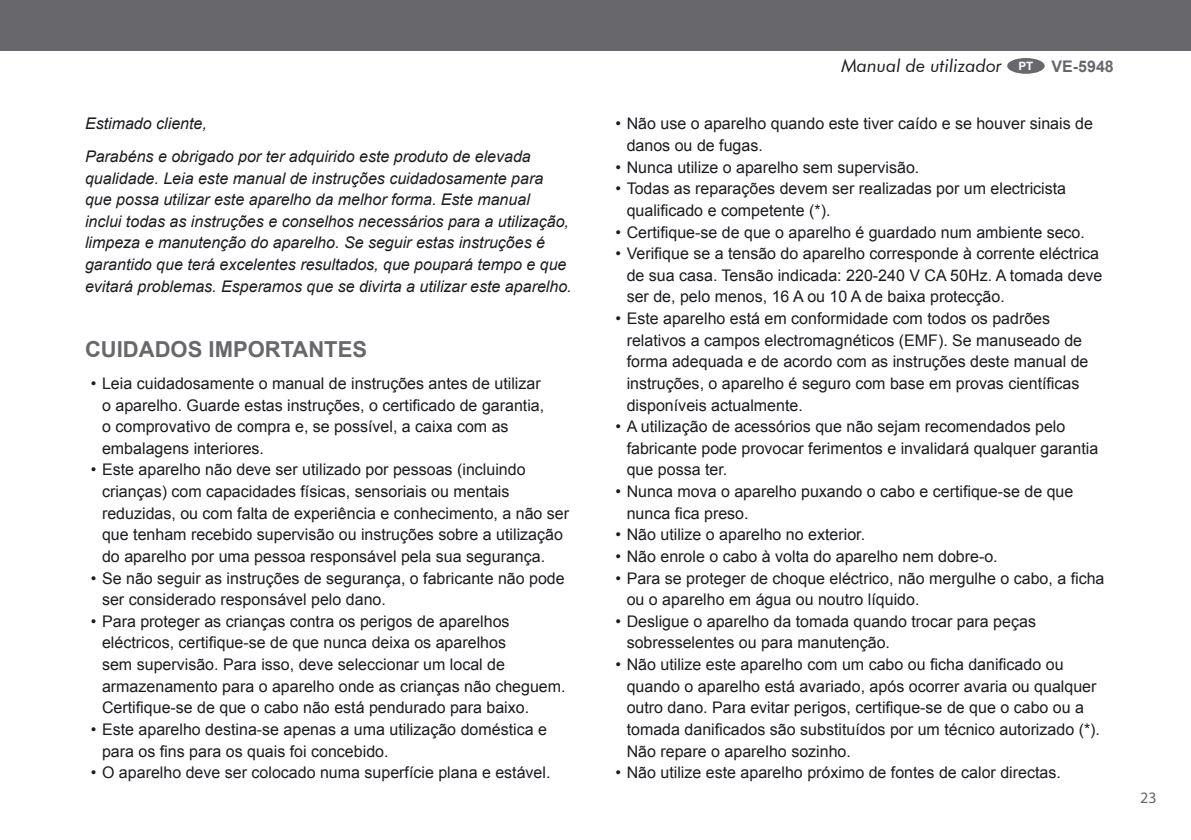
<style>
.page{position:relative;width:1191px;height:840px;background:#fff}
.page>*{position:absolute;margin:0;border:0;box-sizing:border-box;transform-origin:0 0}
.t1{font:700 22px "Arial";color:#68676c}
.t2{font:italic 18px "Futura BT";color:#1b1c20}
.t3{font:16px/21.6px "Arial";color:#1b1c20}
.t4{font:italic 16px/21.6px "Arial";color:#1b1c20}
.t5{font:16px "Myriad Pro";color:#68676c}
.s1{font-family:"Helvetica LT Std";font-weight:700;font-style:normal;font-size:11.6px;color:#fff}
.s2{font-family:"Arial";font-weight:700;font-style:normal;font-size:16px;color:#68676c}
</style>
<div class="page">
<div style="left:1007px;top:58px;width:37px;height:16px;background:#68676c;border-radius:50%"></div>
<div style="left:0;top:0;width:1191px;height:51px;background:#68676c"></div>
<p class="t4" style="left:85px;top:108px;width:447px;line-height:32.4px">Estimado cliente,<br>Parabéns e obrigado por ter adquirido este produto de elevada</p>
<p class="t4" style="left:85px;top:167px;width:488px">qualidade. Leia este manual de instruções cuidadosamente para que possa utilizar este aparelho da melhor forma. Este manual<br>inclui todas as instruções e conselhos necessários para a utilização, limpeza e manutenção do aparelho. Se seguir estas instruções é garantido que terá excelentes resultados, que poupará tempo e que evitará problemas. Esperamos que se divirta a utilizar este aparelho.</p>
<h1 class="t1" style="left:85px;top:334px;width:283px">CUIDADOS IMPORTANTES</h1>
<p class="t3" style="left:102px;top:372px;width:444px;text-indent:-11px">• Leia cuidadosamente o manual de instruções antes de utilizar o aparelho. Guarde estas instruções, o certificado de garantia, o comprovativo de compra e, se possível, a caixa com as embalagens interiores.</p>
<p class="t3" style="left:102px;top:459px;width:468px;text-indent:-11px">• Este aparelho não deve ser utilizado por pessoas (incluindo crianças) com capacidades físicas, sensoriais ou mentais reduzidas, ou com falta de experiência e conhecimento, a não ser que tenham recebido supervisão ou instruções sobre a utilização do aparelho por uma pessoa responsável pela sua segurança.</p>
<p class="t3" style="left:102px;top:567px;width:464px;text-indent:-11px">• Se não seguir as instruções de segurança, o fabricante não pode ser considerado responsável pelo dano.</p>
<p class="t3" style="left:102px;top:610px;width:465px;text-indent:-11px">• Para proteger as crianças contra os perigos de aparelhos eléctricos, certifique-se de que nunca deixa os aparelhos<br>sem supervisão. Para isso, deve seleccionar um local de armazenamento para o aparelho onde as crianças não cheguem.<br>Certifique-se de que o cabo não está pendurado para baixo.</p>
<p class="t3" style="left:102px;top:718px;width:446px;text-indent:-11px">• Este aparelho destina-se apenas a uma utilização doméstica e para os fins para os quais foi concebido.</p>
<p class="t3" style="left:91px;top:761px;width:461px">• O aparelho deve ser colocado numa superfície plana e estável.</p>
<p class="t2" style="left:841px;top:54px;width:274px">Manual de utilizador <span class="s1">PT</span> <span class="s2">VE-5948</span></p>
<p class="t3" style="left:626px;top:113px;width:468px;text-indent:-11px">• Não use o aparelho quando este tiver caído e se houver sinais de danos ou de fugas.</p>
<p class="t3" style="left:615px;top:156px;width:305px">• Nunca utilize o aparelho sem supervisão.</p>
<p class="t3" style="left:626px;top:178px;width:441px;text-indent:-11px">• Todas as reparações devem ser realizadas por um electricista qualificado e competente (*).</p>
<p class="t3" style="left:615px;top:221px;width:471px">• Certifique-se de que o aparelho é guardado num ambiente seco.</p>
<p class="t3" style="left:626px;top:243px;width:477px;text-indent:-11px">• Verifique se a tensão do aparelho corresponde à corrente eléctrica de sua casa. Tensão indicada: 220-240 V CA 50Hz. A tomada deve ser de, pelo menos, 16 A ou 10 A de baixa protecção.</p>
<p class="t3" style="left:626px;top:307px;width:463px;text-indent:-11px">• Este aparelho está em conformidade com todos os padrões relativos a campos electromagnéticos (EMF). Se manuseado de forma adequada e de acordo com as instruções deste manual de instruções, o aparelho é seguro com base em provas científicas disponíveis actualmente.</p>
<p class="t3" style="left:626px;top:415px;width:473px;text-indent:-11px">• A utilização de acessórios que não sejam recomendados pelo fabricante pode provocar ferimentos e invalidará qualquer garantia que possa ter.</p>
<p class="t3" style="left:626px;top:480px;width:448px;text-indent:-11px">• Nunca mova o aparelho puxando o cabo e certifique-se de que nunca fica preso.</p>
<p class="t3" style="left:615px;top:523px;width:251px">• Não utilize o aparelho no exterior.</p>
<p class="t3" style="left:615px;top:545px;width:384px">• Não enrole o cabo à volta do aparelho nem dobre-o.</p>
<p class="t3" style="left:626px;top:567px;width:479px;text-indent:-11px">• Para se proteger de choque eléctrico, não mergulhe o cabo, a ficha ou o aparelho em água ou noutro líquido.</p>
<p class="t3" style="left:626px;top:610px;width:411px;text-indent:-11px">• Desligue o aparelho da tomada quando trocar para peças sobresselentes ou para manutenção.</p>
<p class="t3" style="left:626px;top:653px;width:475px;text-indent:-11px">• Não utilize este aparelho com um cabo ou ficha danificado ou quando o aparelho está avariado, após ocorrer avaria ou qualquer outro dano. Para evitar perigos, certifique-se de que o cabo ou a tomada danificados são substituídos por um técnico autorizado (*).<br>Não repare o aparelho sozinho.</p>
<p class="t3" style="left:615px;top:761px;width:447px">• Não utilize este aparelho próximo de fontes de calor directas.</p>
<p class="t5" style="left:1140px;top:788px;width:18px">23</p>
</div>
